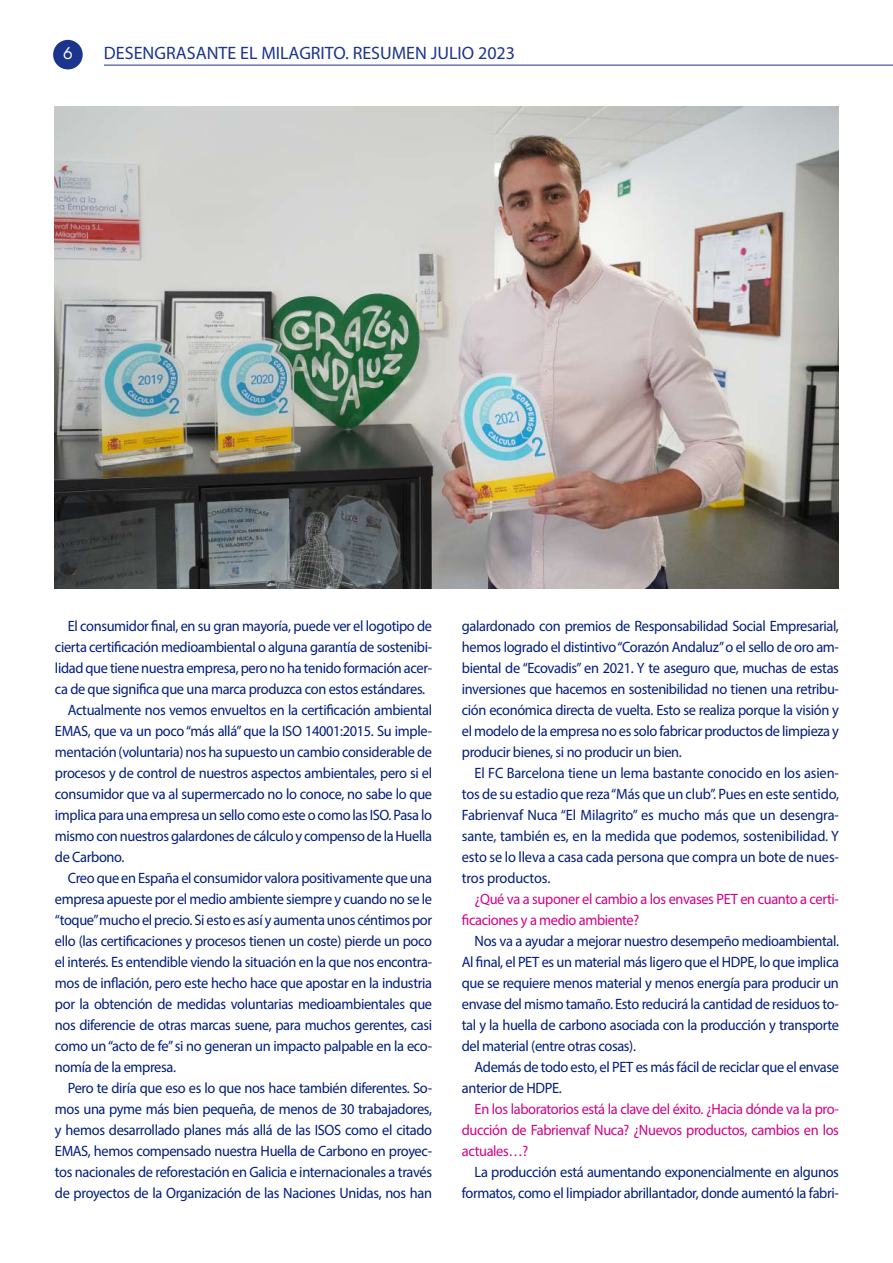
<style>
.page{position:relative;width:893px;height:1263px;background:#fff}
.page>*{position:absolute;margin:0;border:0;box-sizing:border-box;transform-origin:0 0}
.t1{font:18px "Myriad Pro";color:#1c348c}
.t2{font:18px "Futura PT";color:#fff}
.t3{font:15px/21px "Myriad Pro";letter-spacing:-.025em;color:#001d7e;text-align:justify;scale:.96 1}
.t4{font:15px/21px "Myriad Pro";letter-spacing:-.025em;color:#d50087;scale:.96 1}
</style>
<div class="page">
<div style="left:53px;top:40px;width:30px;height:29px;background:#1c348c;border-radius:50%"></div>
<hr style="left:104px;top:65px;width:789px;height:1px;background:#1c348c">
<img style="left:54px;top:106px;width:785px;height:483px">
<p class="t2" style="left:63px;top:42px;width:12px">6</p>
<p class="t1" style="left:104px;top:42px;width:413px">DESENGRASANTE EL MILAGRITO. RESUMEN JULIO 2023</p>
<p class="t3" style="left:68px;top:615px;width:381px">El consumidor final, en su gran mayoría, puede ver el logotipo de</p>
<p class="t3" style="left:55px;top:636px;width:394px">cierta certificación medioambiental o alguna garantía de sostenibi-</p>
<p class="t3" style="left:55px;top:657px;width:394px">lidad que tiene nuestra empresa, pero no ha tenido formación acer-</p>
<p class="t3" style="left:55px;top:678px;width:387px">ca de que significa que una marca produzca con estos estándares.</p>
<p class="t3" style="left:68px;top:699px;width:381px">Actualmente nos vemos envueltos en la certificación ambiental</p>
<p class="t3" style="left:55px;top:720px;width:394px">EMAS, que va un poco “más allá” que la ISO 14001:2015. Su imple-</p>
<p class="t3" style="left:55px;top:741px;width:394px">mentación (voluntaria) nos ha supuesto un cambio considerable de</p>
<p class="t3" style="left:55px;top:762px;width:394px">procesos y de control de nuestros aspectos ambientales, pero si el</p>
<p class="t3" style="left:55px;top:783px;width:394px">consumidor que va al supermercado no lo conoce, no sabe lo que</p>
<p class="t3" style="left:55px;top:804px;width:394px">implica para una empresa un sello como este o como las ISO. Pasa lo</p>
<p class="t3" style="left:55px;top:825px;width:394px">mismo con nuestros galardones de cálculo y compenso de la Huella</p>
<p class="t3" style="left:55px;top:846px;width:74px">de Carbono.</p>
<p class="t3" style="left:68px;top:867px;width:381px">Creo que en España el consumidor valora positivamente que una</p>
<p class="t3" style="left:55px;top:888px;width:394px">empresa apueste por el medio ambiente siempre y cuando no se le</p>
<p class="t3" style="left:55px;top:909px;width:394px">“toque” mucho el precio. Si esto es así y aumenta unos céntimos por</p>
<p class="t3" style="left:55px;top:930px;width:394px">ello (las certificaciones y procesos tienen un coste) pierde un poco</p>
<p class="t3" style="left:55px;top:951px;width:394px">el interés. Es entendible viendo la situación en la que nos encontra-</p>
<p class="t3" style="left:55px;top:972px;width:394px">mos de inflación, pero este hecho hace que apostar en la industria</p>
<p class="t3" style="left:55px;top:993px;width:394px">por la obtención de medidas voluntarias medioambientales que</p>
<p class="t3" style="left:55px;top:1014px;width:394px">nos diferencie de otras marcas suene, para muchos gerentes, casi</p>
<p class="t3" style="left:55px;top:1035px;width:394px">como un “acto de fe” si no generan un impacto palpable en la eco-</p>
<p class="t3" style="left:55px;top:1056px;width:128px">nomía de la empresa.</p>
<p class="t3" style="left:68px;top:1077px;width:381px">Pero te diría que eso es lo que nos hace también diferentes. So-</p>
<p class="t3" style="left:55px;top:1098px;width:394px">mos una pyme más bien pequeña, de menos de 30 trabajadores,</p>
<p class="t3" style="left:55px;top:1119px;width:394px">y hemos desarrollado planes más allá de las ISOS como el citado</p>
<p class="t3" style="left:55px;top:1140px;width:394px">EMAS, hemos compensado nuestra Huella de Carbono en proyec-</p>
<p class="t3" style="left:55px;top:1161px;width:394px">tos nacionales de reforestación en Galicia e internacionales a través</p>
<p class="t3" style="left:55px;top:1182px;width:394px">de proyectos de la Organización de las Naciones Unidas, nos han</p>
<p class="t3" style="left:462px;top:615px;width:394px">galardonado con premios de Responsabilidad Social Empresarial, hemos logrado el distintivo “Corazón Andaluz” o el sello de oro am&shy;biental de “Ecovadis” en 2021. Y te aseguro que, muchas de estas inversiones que hacemos en sostenibilidad no tienen una retribu&shy;ción económica directa de vuelta. Esto se realiza porque la visión y el modelo de la empresa no es solo fabricar productos de limpieza y producir bienes, si no producir un bien.</p>
<p class="t3" style="left:462px;top:762px;width:394px;text-indent:13px">El FC Barcelona tiene un lema bastante conocido en los asien&shy;tos de su estadio que reza “Más que un club”. Pues en este sentido, Fabrienvaf Nuca “El Milagrito” es mucho más que un desengra&shy;sante, también es, en la medida que podemos, sostenibilidad. Y esto se lo lleva a casa cada persona que compra un bote de nues&shy;tros productos.</p>
<p class="t4" style="left:462px;top:888px;width:394px;text-indent:13px">¿Qué va a suponer el cambio a los envases PET en cuanto a certi&shy;ficaciones y a medio ambiente?</p>
<p class="t3" style="left:462px;top:930px;width:394px;text-indent:13px">Nos va a ayudar a mejorar nuestro desempeño medioambiental.<br>Al final, el PET es un material más ligero que el HDPE, lo que implica que se requiere menos material y menos energía para producir un envase del mismo tamaño. Esto reducirá la cantidad de residuos to&shy;tal y la huella de carbono asociada con la producción y transporte del material (entre otras cosas).</p>
<p class="t3" style="left:462px;top:1056px;width:394px;text-indent:13px">Además de todo esto, el PET es más fácil de reciclar que el envase anterior de HDPE.</p>
<p class="t4" style="left:462px;top:1098px;width:394px;text-align:justify;text-indent:13px">En los laboratorios está la clave del éxito. ¿Hacia dónde va la pro&shy;ducción de Fabrienvaf Nuca? ¿Nuevos productos, cambios en los actuales…?</p>
<p class="t3" style="left:462px;top:1161px;width:394px;text-align:right">La producción está aumentando exponencialmente en algunos formatos, como el limpiador abrillantador, donde aumentó la fabri-</p>
</div>
